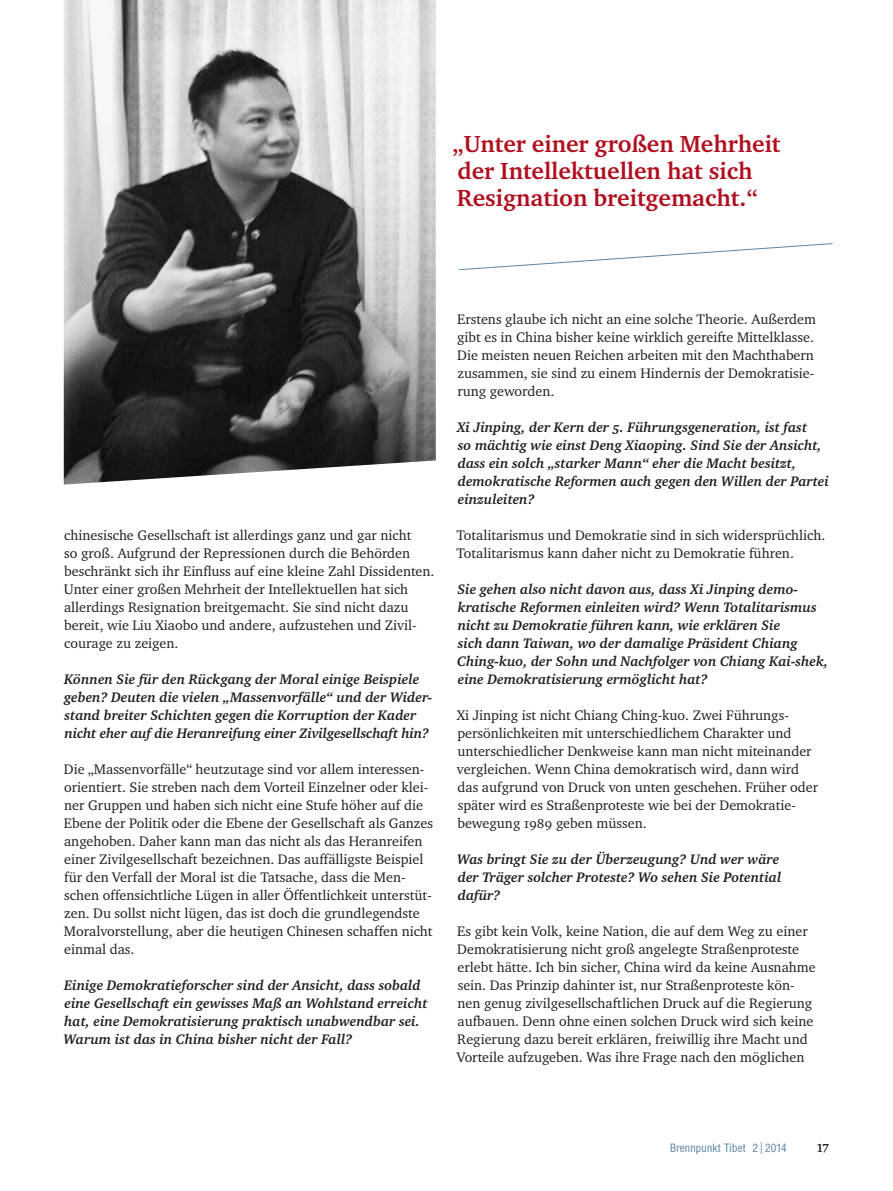
<style>
.page{position:relative;width:893px;height:1191px;background:#fff}
.page>*{position:absolute;margin:0;border:0;box-sizing:border-box;transform-origin:0 0}
.t1{font:700 24px/27px "Charter EF";color:#b00f1f}
.t2{font:14.25px/18px "Charter EF";color:#221f1f}
.t3{font:italic 700 14.25px/18px "Charter EF";color:#221f1f}
.t4{font:300 12px "Helvetica Con BQ";letter-spacing:.025em;color:#5c85a9}
.t5{font:700 12px "Charter EF";color:#221f1f}
.s1{font-family:"Charter EF Bold Italic Os F";font-weight:400;font-style:normal}
.s2{font-family:"Charter EF Regular SC"}
</style>
<div class="page">
<img style="left:64px;top:0;width:372px;height:484px">
<svg style="left:459px;top:243px;width:374px;height:27px"></svg>
<h1 class="t1" style="left:452px;top:133px;width:330px">„Unter einer großen Mehrheit der Intellektuellen hat sich<br>Resignation breitgemacht.“</h1>
<p class="t2" style="left:64px;top:527px;width:372px">chinesische Gesellschaft ist allerdings ganz und gar nicht<br>so groß. Aufgrund der Repressionen durch die Behörden beschränkt sich ihr Einfluss auf eine kleine Zahl Dissidenten.<br>Unter einer großen Mehrheit der Intellektuellen hat sich allerdings Resignation breitgemacht. Sie sind nicht dazu bereit, wie Liu Xiaobo und andere, aufzustehen und Zivil&shy;courage zu zeigen.</p>
<p class="t3" style="left:64px;top:670px;width:370px">Können Sie für den Rückgang der Moral einige Beispiele geben? Deuten die vielen „Massenvorfälle“ und der Wider&shy;stand breiter Schichten gegen die Korruption der Kader nicht eher aufdie Heranreifung einer Zivilgesellschaft hin?</p>
<p class="t2" style="left:64px;top:761px;width:371px">Die „Massenvorfälle“ heutzutage sind vor allem interessen&shy;orientiert. Sie streben nach dem Vorteil Einzelner oder klei&shy;ner Gruppen und haben sich nicht eine Stufe höher auf die Ebene der Politik oder die Ebene der Gesellschaft als Ganzes angehoben. Daher kann man das nicht als das Heranreifen einer Zivilgesellschaft bezeichnen. Das auffälligste Beispiel für den Verfall der Moral ist die Tatsache, dass die Men&shy;schen offensichtliche Lügen in aller Öffentlichkeit unterstüt&shy;zen. Du sollst nicht lügen, das ist doch die grundlegendste Moralvorstellung, aber die heutigen Chinesen schaffen nicht einmal das.</p>
<p class="t3" style="left:64px;top:976px;width:365px">Einige Demokratieforscher sind der Ansicht, dass sobald eine Gesellschaft ein gewisses Maß an Wohlstand erreicht hat, eine Demokratisierung praktisch unabwendbar sei.<br>Warum ist das in China bisher nicht der Fall?</p>
<p class="t2" style="left:457px;top:311px;width:361px">Erstens glaube ich nicht an eine solche Theorie. Außerdem gibt es in China bisher keine wirklich gereifte Mittelklasse.<br>Die meisten neuen Reichen arbeiten mit den Machthabern zusammen, sie sind zu einem Hindernis der Demokratisie&shy;rung geworden.</p>
<p class="t3" style="left:457px;top:418px;width:373px">Xi Jinping, der Kern der <span class="s1">5</span>. Führungsgeneration, ist fast<br>so mächtig wie einst Deng Xiaoping. Sind Sie der Ansicht, dass ein solch „starker Mann“ eher die Macht besitzt, demokratische Reformen auch gegen den Willen der Partei einzuleiten?</p>
<p class="t2" style="left:457px;top:527px;width:370px">Totalitarismus und Demokratie sind in sich widersprüchlich.<br>Totalitarismus kann daher nicht zu Demokratie führen.</p>
<p class="t3" style="left:457px;top:580px;width:372px">Sie gehen also nicht davon aus, dass Xi Jinping demo&shy;kratische Reformen einleiten wird? Wenn Totalitarismus nicht zu Demokratie führen kann, wie erklären Sie<br>sich dann Taiwan, wo der damalige Präsident Chiang Ching-kuo, der Sohn und Nachfolger von Chiang Kai-shek, eine Demokratisierung ermöglicht hat?</p>
<p class="t2" style="left:457px;top:707px;width:363px">Xi Jinping ist nicht Chiang Ching-kuo. Zwei Führungs&shy;persönlichkeiten mit unterschiedlichem Charakter und unterschiedlicher Denkweise kann man nicht miteinander vergleichen. Wenn China demokratisch wird, dann wird das aufgrund von Druck von unten geschehen. Früher oder später wird es Straßenproteste wie bei der Demokratie&shy;bewegung <span class="s2">1989</span> geben müssen.</p>
<p class="t3" style="left:457px;top:850px;width:326px">Was bringt Sie zu der Überzeugung? Und wer wäre der Träger solcher Proteste? Wo sehen Sie Potential dafür?</p>
<p class="t2" style="left:457px;top:923px;width:361px">Es gibt kein Volk, keine Nation, die auf dem Weg zu einer Demokratisierung nicht groß angelegte Straßenproteste erlebt hätte. Ich bin sicher, China wird da keine Ausnahme sein. Das Prinzip dahinter ist, nur Straßenproteste kön&shy;nen genug zivilgesellschaftlichen Druck auf die Regierung aufbauen. Denn ohne einen solchen Druck wird sich keine Regierung dazu bereit erklären, freiwillig ihre Macht und Vorteile aufzugeben. Was ihre Frage nach den möglichen</p>
<p class="t4" style="left:670px;top:1141px;width:118px">Brennpunkt Tibet 2 | 2014</p>
<p class="t5" style="left:816px;top:1143px;width:14px">17</p>
</div>
